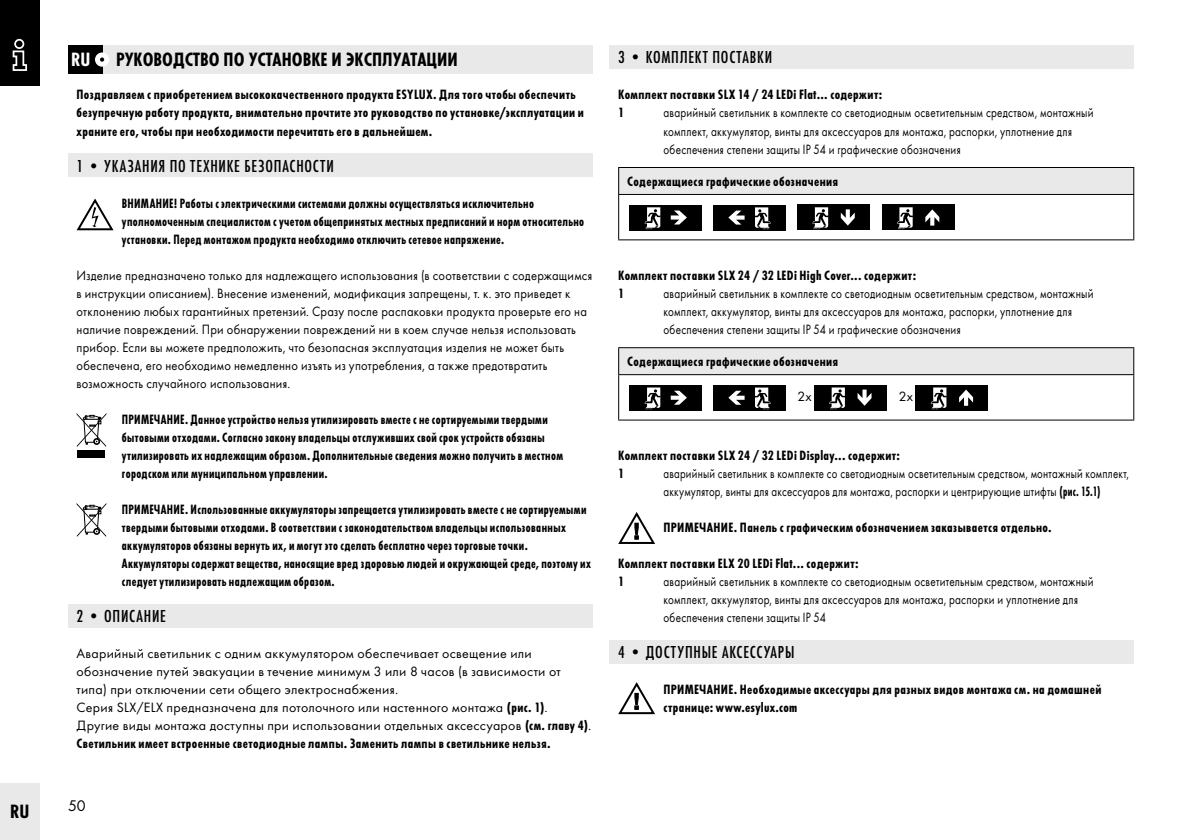
<style>
.page{position:relative;width:1191px;height:840px;background:#fff}
.page>*{position:absolute;margin:0;border:0;box-sizing:border-box;transform-origin:0 0}
.t1{font:700 20px "Futura Con";color:#000}
.t2{font:700 20px "Futura Con";color:#fff}
.t3{font:500 18px "Futura Con";letter-spacing:.04em;color:#000}
.t4{font:16px "Futura Boo";color:#000}
.t5{font:700 14px/18px "Futura Con";letter-spacing:.03em;color:#000;scale:.9 1}
.t6{font:700 14px/18px "Futura Con";letter-spacing:.03em;color:#000}
.t7{font:14px/18px "Futura Boo";letter-spacing:.02em;color:#000;scale:.8 1}
.t8{font:14px/18px "Futura Boo";letter-spacing:.02em;color:#000;scale:.9 1}
.t9{font:14px/18px "Futura Boo";letter-spacing:.02em;color:#000}
.t10{font:14px/18px "Futura Boo";letter-spacing:.02em;color:#000;scale:.78 1}
.s1{font-family:"Futura Con";font-weight:700}
</style>
<div class="page">
<div style="left:0;top:0;width:40px;height:85px;background:#000"></div>
<div style="left:0;top:782px;width:40px;height:57px;background:#e9e9ea"></div>
<svg style="left:12px;top:38px;width:16px;height:33px"></svg>
<div style="left:68px;top:153px;width:524px;height:24px;background:#e9e9ea"></div>
<svg style="left:76px;top:198px;width:38px;height:33px"></svg>
<div style="left:78px;top:450px;width:27px;height:7px;background:#000"></div>
<svg style="left:77px;top:413px;width:29px;height:33px"></svg>
<svg style="left:77px;top:503px;width:29px;height:33px"></svg>
<div style="left:68px;top:603px;width:524px;height:24px;background:#e9e9ea"></div>
<div style="left:68px;top:45px;width:524px;height:29px;background:#e9e9ea"></div>
<div style="left:68px;top:45px;width:34px;height:29px;background:#000"></div>
<div style="left:95px;top:52px;width:14px;height:15px;background:#fff;border-radius:50%"></div>
<svg style="left:100px;top:57px;width:4px;height:5px"></svg>
<div style="left:609px;top:45px;width:525px;height:24px;background:#e9e9ea"></div>
<div style="left:618px;top:167px;width:515px;height:27px;background:#e9e9ea"></div>
<hr style="left:618px;top:167px;width:516px;height:1px;background:#000">
<svg style="left:618px;top:168px;width:1px;height:26px"></svg>
<svg style="left:1133px;top:168px;width:1px;height:26px"></svg>
<hr style="left:618px;top:194px;width:516px;height:1px;background:#000">
<hr style="left:618px;top:195px;width:1px;height:44px;background:#000">
<hr style="left:1133px;top:195px;width:1px;height:44px;background:#000">
<hr style="left:618px;top:239px;width:516px;height:1px;background:#000">
<div style="left:629px;top:205px;width:73px;height:25px;background:#000"></div>
<svg style="left:670px;top:210px;width:17px;height:14px"></svg>
<svg style="left:644px;top:207px;width:16px;height:22px"></svg>
<div style="left:713px;top:205px;width:72px;height:25px;background:#000"></div>
<svg style="left:728px;top:210px;width:16px;height:14px"></svg>
<svg style="left:755px;top:207px;width:16px;height:22px"></svg>
<div style="left:797px;top:204px;width:72px;height:26px;background:#000"></div>
<svg style="left:840px;top:209px;width:14px;height:16px"></svg>
<svg style="left:812px;top:207px;width:16px;height:22px"></svg>
<div style="left:882px;top:204px;width:72px;height:26px;background:#000"></div>
<svg style="left:925px;top:209px;width:14px;height:16px"></svg>
<svg style="left:897px;top:207px;width:16px;height:22px"></svg>
<div style="left:618px;top:347px;width:515px;height:27px;background:#e9e9ea"></div>
<hr style="left:618px;top:347px;width:516px;height:1px;background:#000">
<svg style="left:618px;top:348px;width:1px;height:26px"></svg>
<svg style="left:1133px;top:348px;width:1px;height:26px"></svg>
<hr style="left:618px;top:374px;width:516px;height:1px;background:#000">
<hr style="left:618px;top:375px;width:1px;height:44px;background:#000">
<hr style="left:1133px;top:375px;width:1px;height:44px;background:#000">
<hr style="left:618px;top:419px;width:516px;height:1px;background:#000">
<div style="left:629px;top:385px;width:73px;height:25px;background:#000"></div>
<svg style="left:670px;top:390px;width:17px;height:14px"></svg>
<svg style="left:644px;top:387px;width:16px;height:22px"></svg>
<div style="left:713px;top:385px;width:72px;height:25px;background:#000"></div>
<svg style="left:728px;top:390px;width:16px;height:14px"></svg>
<svg style="left:755px;top:387px;width:16px;height:22px"></svg>
<div style="left:814px;top:384px;width:72px;height:26px;background:#000"></div>
<svg style="left:857px;top:389px;width:14px;height:16px"></svg>
<svg style="left:829px;top:387px;width:16px;height:22px"></svg>
<div style="left:915px;top:384px;width:73px;height:26px;background:#000"></div>
<svg style="left:959px;top:389px;width:14px;height:16px"></svg>
<svg style="left:930px;top:387px;width:16px;height:22px"></svg>
<svg style="left:618px;top:512px;width:37px;height:32px"></svg>
<div style="left:609px;top:639px;width:525px;height:24px;background:#e9e9ea"></div>
<svg style="left:618px;top:682px;width:37px;height:33px"></svg>
<h1 class="t2" style="left:71px;top:48px;width:21px">RU</h1>
<h1 class="t1" style="left:116px;top:48px;width:332px">Руководство по устан овке и эксплуатации</h1>
<p class="t3" style="left:618px;top:47px;width:155px">3 • КОМПЛЕКТ ПОСТАВКИ</p>
<p class="t6" style="left:618px;top:86px;width:266px">Комплект поставки SLX 14 / 24 LEDi Flat... содержит:<br>1</p>
<p class="t6" style="left:77px;top:86px;width:509px">Поздравляем с приобретением высококачественного продукта ESYLUX. Для того чтобы обеспечить безупречную работу продукта, внимательно прочтите это руководство по установке/эксплуатации и храните его, чтобы при необходимости перечитать его в дальнейшем.</p>
<p class="t3" style="left:77px;top:155px;width:259px">1 • УКАЗАНИЯ ПО ТЕХНИКЕ БЕЗОПАСНОСТИ</p>
<p class="t5" style="left:122px;top:194px;width:515px">ВНИМАНИЕ! Работы с электрическими системами должны осуществляться исключительно уполномоченным специалистом с учетом общепринятых местных предписаний и норм относительно установки. Перед монтажом продукта необходимо отключить сетевое напряжение.</p>
<p class="t8" style="left:77px;top:266px;width:575px">Изделие предназначено только для надлежащего использования (в соответствии с содержащимся в инструкции описанием). Внесение изменений, модификация запрещены, т. к. это приведет к отклонению любых гарантийных претензий. Сразу после распаковки продукта проверьте его на наличие повреждений. При обнаружении повреждений ни в коем случае нельзя использовать прибор. Если вы можете предположить, что безопасная эксплуатация изделия не может быть обеспечена, его необходимо немедленно изъять из употребления, а также предотвратить возможность случайного использования.</p>
<p class="t5" style="left:122px;top:410px;width:492px">ПРИМЕЧАНИЕ. Данное устройство нельзя утилизировать вместе с не сортируемыми твердыми бытовыми отходами. Согласно закону владельцы отслуживших свой срок устройств обязаны утилизировать их надлежащим образом. Дополнительные сведения можно получить в местном городском или муниципальном управлении.</p>
<p class="t5" style="left:122px;top:500px;width:522px">ПРИМЕЧАНИЕ. Использованные аккумуляторы запрещается утилизировать вместе с не сортируемыми твердыми бытовыми отходами. В соответствии с законодательством владельцы использованных аккумуляторов обязаны вернуть их, и могут это сделать бесплатно через торговые точки.<br>Аккумуляторы содержат вещества, наносящие вред здоровью людей и окружающей среде, поэтому их следует утилизировать надлежащим образом.</p>
<p class="t3" style="left:77px;top:605px;width:91px">2 • ОПИСАНИЕ</p>
<p class="t9" style="left:77px;top:644px;width:516px">Аварийный светильник с одним аккумулятором обеспечивает освещение или обозначение путей эвакуации в течение минимум 3 или 8 часов (в зависимости от типа) при отключении сети общего электроснабжения.<br>Серия SLX/ELX предназначена для потолочного или настенного монтажа <span class="s1">(рис. 1)</span>.<br>Другие виды монтажа доступны при использовании отдельных аксессуаров <span class="s1">(см. главу 4)</span>.</p>
<p class="t6" style="left:77px;top:734px;width:475px">Светильник имеет встроенные светодиодные лампы. Заменить лампы в светильнике нельзя.</p>
<p class="t7" style="left:663px;top:104px;width:539px">аварийный светильник в комплекте со светодиодным осветительным средством, монтажный комплект, аккумулятор, винты для аксессуаров для монтажа, распорки, уплотнение для обеспечения степени защиты IP 54 и графические обозначения</p>
<p class="t6" style="left:627px;top:172px;width:212px">Содержащиеся графические обозначения</p>
<p class="t6" style="left:618px;top:266px;width:299px">Комплект поставки SLX 24 / 32 LEDi High Cover... содержит:<br>1</p>
<p class="t7" style="left:663px;top:284px;width:539px">аварийный светильник в комплекте со светодиодным осветительным средством, монтажный комплект, аккумулятор, винты для аксессуаров для монтажа, распорки, уплотнение для обеспечения степени защиты IP 54 и графические обозначения</p>
<p class="t6" style="left:627px;top:352px;width:212px">Содержащиеся графические обозначения</p>
<p class="t9" style="left:797px;top:387px;width:16px">2x</p>
<p class="t9" style="left:899px;top:387px;width:16px">2x</p>
<p class="t6" style="left:618px;top:446px;width:283px">Комплект поставки SLX 24 / 32 LEDi Display... содержит:<br>1</p>
<p class="t10" style="left:663px;top:464px;width:598px">аварийный светильник в комплекте со светодиодным осветительным средством, монтажный комплект, аккумулятор, винты для аксессуаров для монтажа, распорки и центрирующие штифты <span class="s1">(рис. 15.1)</span></p>
<p class="t6" style="left:663px;top:518px;width:389px">ПРИМЕЧАНИЕ. Панель с графическим обозначением заказывается отдельно.</p>
<p class="t6" style="left:618px;top:554px;width:242px">Комплект поставки ELX 20 LEDi Flat... содержит:<br>1</p>
<p class="t7" style="left:663px;top:572px;width:539px">аварийный светильник в комплекте со светодиодным осветительным средством, монтажный комплект, аккумулятор, винты для аксессуаров для монтажа, распорки и уплотнение для обеспечения степени защиты IP 54</p>
<p class="t3" style="left:618px;top:641px;width:178px">4 • ДОСТУПНЫЕ АКСЕССУАРЫ</p>
<p class="t6" style="left:663px;top:680px;width:439px">ПРИМЕЧАНИЕ. Необходимые аксессуары для разных видов монтажа см. на домашней странице: www.esylux.com</p>
<h1 class="t1" style="left:10px;top:799px;width:21px">RU</h1>
<p class="t4" style="left:68px;top:795px;width:19px">50</p>
</div>
